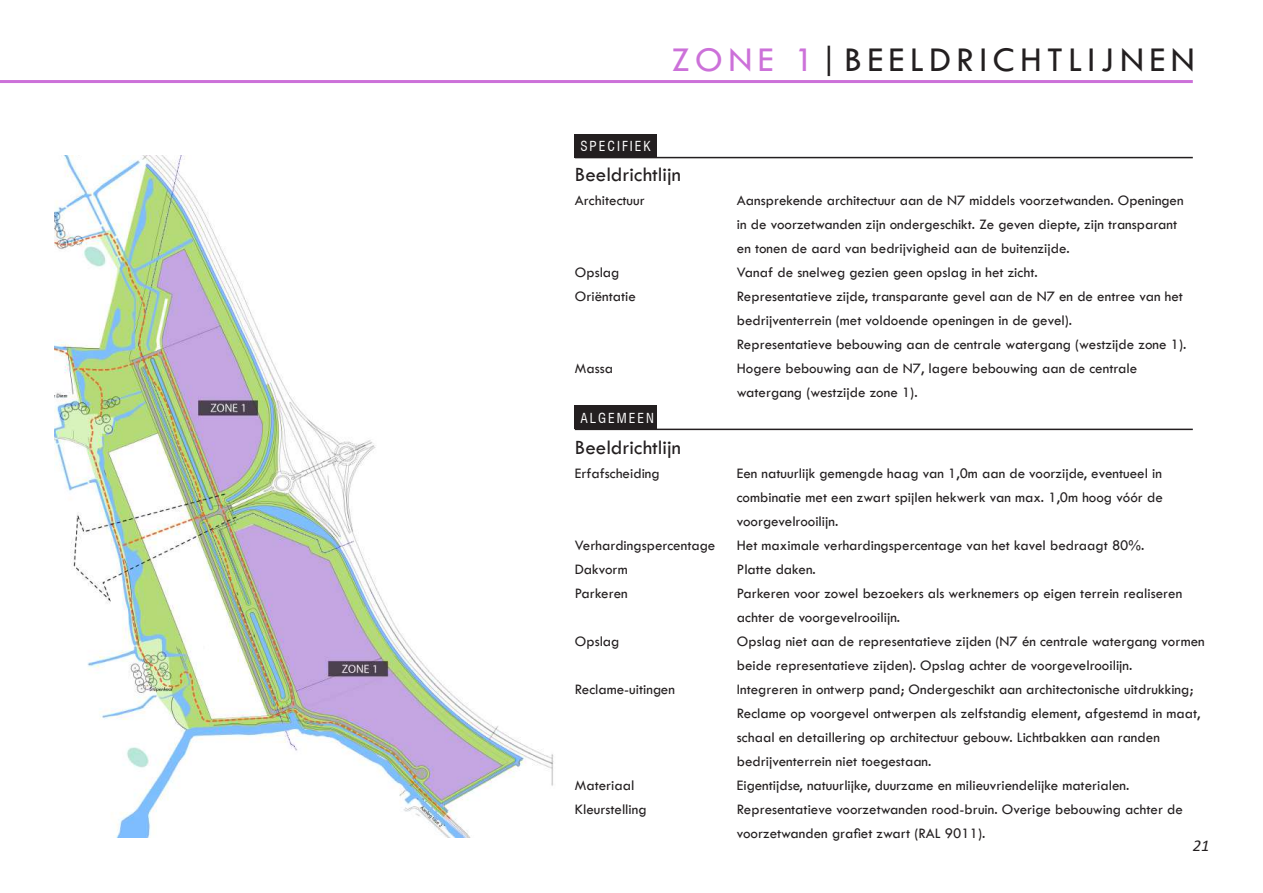
<style>
.page{position:relative;width:1263px;height:893px;background:#fff}
.page>*{position:absolute;margin:0;border:0;box-sizing:border-box;transform-origin:0 0}
.t1{font:36px "Tw Cen";letter-spacing:.15em;color:#231f20}
.t2{font:21px "Tw Cen";color:#231f20}
.t3{font:italic 16.5px "Calibri";color:#231f20}
.t4{font:15px/24px "Tw Cen";color:#231f20}
.t5{font:condensed 13.5px "Swiss 721 BT";letter-spacing:.15em;color:#fff}
.s1{color:#cc71d9}
</style>
<div class="page">
<img style="left:54px;top:155px;width:500px;height:683px">
<hr style="left:0;top:80px;width:1193px;height:3px;background:#cc71d9">
<div style="left:575px;top:134px;width:82px;height:24px;background:#231f20"></div>
<div style="left:575px;top:406px;width:82px;height:23px;background:#231f20"></div>
<hr style="left:575px;top:157px;width:618px;height:1px;background:#231f20">
<hr style="left:575px;top:429px;width:618px;height:1px;background:#231f20">
<h1 class="t1" style="left:672px;top:38px;width:524px"><span class="s1">ZONE 1</span>|BEELDRICHTLIJNEN</h1>
<p class="t5" style="left:580px;top:138px;width:72px">SPECIFIEK</p>
<h2 class="t2" style="left:575px;top:161px;width:108px">Beeldrichtlijn</h2>
<p class="t4" style="left:575px;top:188px;width:71px">Architectuur</p>
<p class="t4" style="left:737px;top:188px;width:448px">Aansprekende architectuur aan de N7 middels voorzetwanden. Openingen in de voorzetwanden zijn ondergeschikt. Ze geven diepte, zijn transparant en tonen de aard van bedrijvigheid aan de buitenzijde.</p>
<p class="t4" style="left:575px;top:260px;width:46px">Opslag</p>
<p class="t4" style="left:737px;top:260px;width:303px">Vanaf de snelweg gezien geen opslag in het zicht.</p>
<p class="t4" style="left:575px;top:284px;width:63px">Oriëntatie</p>
<p class="t4" style="left:737px;top:284px;width:451px">Representatieve zijde, transparante gevel aan de N7 en de entree van het bedrijventerrein (met voldoende openingen in de gevel).<br>Representatieve bebouwing aan de centrale watergang (westzijde zone 1).</p>
<p class="t4" style="left:575px;top:356px;width:40px">Massa</p>
<p class="t4" style="left:737px;top:356px;width:402px">Hogere bebouwing aan de N7, lagere bebouwing aan de centrale watergang (westzijde zone 1).</p>
<p class="t5" style="left:580px;top:410px;width:75px">ALGEMEEN</p>
<h2 class="t2" style="left:575px;top:435px;width:108px">Beeldrichtlijn</h2>
<p class="t4" style="left:575px;top:462px;width:86px">Erfafscheiding</p>
<p class="t4" style="left:737px;top:462px;width:427px;text-align:justify">Een natuurlijk gemengde haag van 1,0m aan de voorzijde, eventueel in combinatie met een zwart spijlen hekwerk van max. 1,0m hoog vóór de voorgevelrooilijn.</p>
<p class="t4" style="left:575px;top:534px;width:142px">Verhardingspercentage</p>
<p class="t4" style="left:737px;top:534px;width:409px">Het maximale verhardingspercentage van het kavel bedraagt 80%.</p>
<p class="t4" style="left:575px;top:558px;width:54px">Dakvorm</p>
<p class="t4" style="left:737px;top:558px;width:81px">Platte daken.</p>
<p class="t4" style="left:575px;top:582px;width:55px">Parkeren</p>
<p class="t4" style="left:737px;top:582px;width:447px">Parkeren voor zowel bezoekers als werknemers op eigen terrein realiseren achter de voorgevelrooilijn.</p>
<p class="t4" style="left:575px;top:630px;width:46px">Opslag</p>
<p class="t4" style="left:737px;top:630px;width:469px">Opslag niet aan de representatieve zijden (N7 én centrale watergang vormen beide representatieve zijden). Opslag achter de voorgevelrooilijn.</p>
<p class="t4" style="left:575px;top:678px;width:102px">Reclame-uitingen</p>
<p class="t4" style="left:737px;top:678px;width:465px">Integreren in ontwerp pand; Ondergeschikt aan architectonische uitdrukking; Reclame op voorgevel ontwerpen als zelfstandig element, afgestemd in maat, schaal en detaillering op architectuur gebouw. Lichtbakken aan randen bedrijventerrein niet toegestaan.</p>
<p class="t4" style="left:575px;top:774px;width:61px">Materiaal</p>
<p class="t4" style="left:737px;top:774px;width:394px">Eigentijdse, natuurlijke, duurzame en milieuvriendelijke materialen.</p>
<p class="t4" style="left:575px;top:798px;width:73px">Kleurstelling</p>
<p class="t4" style="left:737px;top:798px;width:448px">Representatieve voorzetwanden rood-bruin. Overige bebouwing achter de voorzetwanden grafiet zwart (RAL 9011).</p>
<p class="t3" style="left:1193px;top:834px;width:18px">21</p>
</div>
